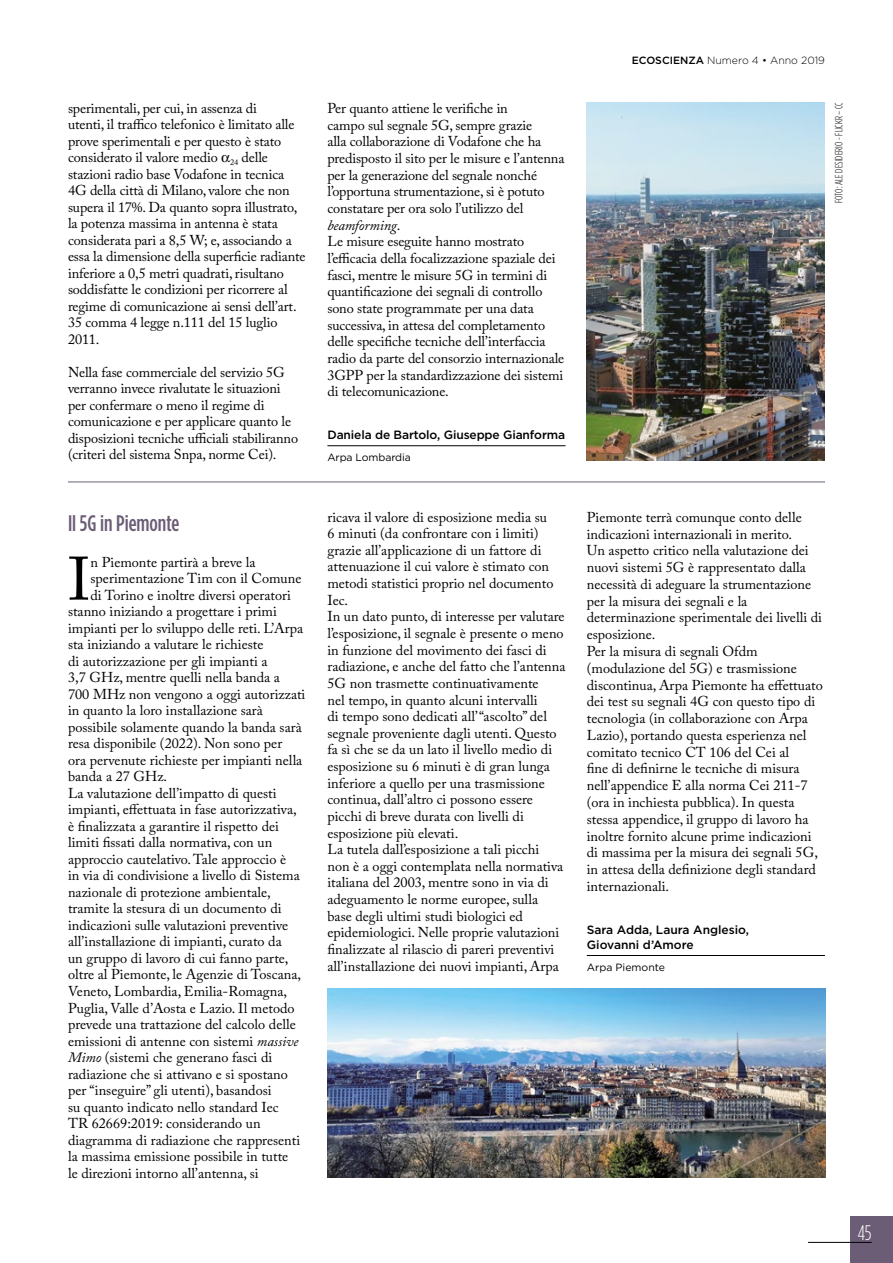
<style>
.page{position:relative;width:893px;height:1263px;background:#fff}
.page>*{position:absolute;margin:0;border:0;box-sizing:border-box;transform-origin:0 0}
.t1{font:60.6px "Adobe Caslon Pro";color:#000}
.t2{font:500 condensed 22.5px "Gotham HTF";color:#6b5d76}
.t3{font:300 condensed 21px "Gotham HTF";color:#fff}
.t4{font:14.25px/16.6px "Adobe Caslon Pro";color:#000}
.t5{font:500 12px/15.3px "Gotham HTF";letter-spacing:-.01em;color:#000}
.t6{font:300 condensed 10.5px "Gotham HTF";color:#000}
.t7{font:300 10.5px "Gotham HTF";color:#000}
.t8{font:10.5px "Gotham HTF";letter-spacing:-.01em;color:#000}
.s1{font-style:italic}
.s2{font-weight:500}
</style>
<div class="page">
<div style="left:850px;top:1216px;width:43px;height:47px;background:#6b5d76"></div>
<hr style="left:808px;top:1242px;width:64px;height:1px;background:#000">
<img style="left:587px;top:102px;width:238px;height:359px">
<hr style="left:587px;top:955px;width:238px;height:1px;background:#000">
<hr style="left:327px;top:445px;width:239px;height:1px;background:#000">
<img style="left:327px;top:989px;width:498px;height:189px">
<hr style="left:68px;top:482px;width:757px;height:1px;background:#6b5d76">
<p class="t4" style="left:68px;top:100px;width:239px">sperimentali, per cui, in assenza di<br>utenti, il traffico telefonico è limitato alle prove sperimentali e per questo è stato considerato il valore medio <sub>24</sub> delle stazioni radio base Vodafone in tecnica 4G della città di Milano, valore che non supera il 17%. Da quanto sopra illustrato, la potenza massima in antenna è stata considerata pari a 8,5 W; e, associando a essa la dimensione della superficie radiante inferiore a 0,5 metri quadrati, risultano soddisfatte le condizioni per ricorrere al regime di comunicazione ai sensi dell’art.<br>35 comma 4 legge n.111 del 15 luglio 2011.</p>
<p class="t4" style="left:68px;top:364px;width:232px">Nella fase commerciale del servizio 5G verranno invece rivalutate le situazioni per confermare o meno il regime di comunicazione e per applicare quanto le disposizioni tecniche ufficiali stabiliranno (criteri del sistema Snpa, norme Cei).</p>
<h2 class="t2" style="left:68px;top:510px;width:113px">Il 5G in Piemonte</h2>
<h1 class="t1" style="left:68px;top:543px;width:24px">I</h1>
<p class="t4" style="left:91px;top:553px;width:166px">n Piemonte partirà a breve la</p>
<p class="t4" style="left:91px;top:570px;width:212px">sperimentazione Tim con il Comune</p>
<p class="t4" style="left:91px;top:586px;width:202px">di Torino e inoltre diversi operatori</p>
<p class="t4" style="left:68px;top:603px;width:210px">stanno iniziando a progettare i primi</p>
<p class="t4" style="left:68px;top:619px;width:237px">impianti per lo sviluppo delle reti. L’Arpa</p>
<p class="t4" style="left:68px;top:636px;width:197px">sta iniziando a valutare le richieste</p>
<p class="t4" style="left:68px;top:652px;width:201px">di autorizzazione per gli impianti a</p>
<p class="t4" style="left:68px;top:669px;width:213px">3,7 GHz, mentre quelli nella banda a</p>
<p class="t4" style="left:68px;top:685px;width:239px">700 MHz non vengono a oggi autorizzati</p>
<p class="t4" style="left:68px;top:702px;width:196px">in quanto la loro installazione sarà</p>
<p class="t4" style="left:68px;top:718px;width:235px">possibile solamente quando la banda sarà</p>
<p class="t4" style="left:68px;top:735px;width:216px">resa disponibile (2022). Non sono per</p>
<p class="t4" style="left:68px;top:751px;width:236px">ora pervenute richieste per impianti nella</p>
<p class="t4" style="left:68px;top:768px;width:101px">banda a 27 GHz.</p>
<p class="t4" style="left:68px;top:784px;width:210px">La valutazione dell’impatto di questi</p>
<p class="t4" style="left:68px;top:801px;width:230px">impianti, effettuata in fase autorizzativa,</p>
<p class="t4" style="left:68px;top:817px;width:212px">è finalizzata a garantire il rispetto dei</p>
<p class="t4" style="left:68px;top:834px;width:206px">limiti fissati dalla normativa, con un</p>
<p class="t4" style="left:68px;top:851px;width:220px">approccio cautelativo. Tale approccio è</p>
<p class="t4" style="left:68px;top:867px;width:233px">in via di condivisione a livello di Sistema</p>
<p class="t4" style="left:68px;top:884px;width:204px">nazionale di protezione ambientale,</p>
<p class="t4" style="left:68px;top:900px;width:215px">tramite la stesura di un documento di</p>
<p class="t4" style="left:68px;top:917px;width:222px">indicazioni sulle valutazioni preventive</p>
<p class="t4" style="left:68px;top:933px;width:215px">all’installazione di impianti, curato da</p>
<p class="t4" style="left:68px;top:950px;width:222px">un gruppo di lavoro di cui fanno parte,</p>
<p class="t4" style="left:68px;top:966px;width:235px">oltre al Piemonte, le Agenzie di Toscana,</p>
<p class="t4" style="left:68px;top:983px;width:221px">Veneto, Lombardia, Emilia-Romagna,</p>
<p class="t4" style="left:68px;top:999px;width:228px">Puglia, Valle d’Aosta e Lazio. Il metodo</p>
<p class="t4" style="left:68px;top:1016px;width:229px">prevede una trattazione del calcolo delle</p>
<p class="t4" style="left:68px;top:1032px;width:232px">emissioni di antenne con sistemi <span class="s1">massive</span></p>
<p class="t4" style="left:68px;top:1049px;width:206px"><span class="s1">Mimo</span> (sistemi che generano fasci di</p>
<p class="t4" style="left:68px;top:1065px;width:221px">radiazione che si attivano e si spostano</p>
<p class="t4" style="left:68px;top:1082px;width:205px">per “inseguire” gli utenti), basandosi</p>
<p class="t4" style="left:68px;top:1098px;width:212px">su quanto indicato nello standard Iec</p>
<p class="t4" style="left:68px;top:1115px;width:194px">TR 62669:2019: considerando un</p>
<p class="t4" style="left:68px;top:1131px;width:234px">diagramma di radiazione che rappresenti</p>
<p class="t4" style="left:68px;top:1148px;width:222px">la massima emissione possibile in tutte</p>
<p class="t4" style="left:68px;top:1164px;width:192px">le direzioni intorno all’antenna, si</p>
<p class="t4" style="left:327px;top:100px;width:238px">Per quanto attiene le verifiche in<br>campo sul segnale 5G, sempre grazie<br>alla collaborazione di Vodafone che ha predisposto il sito per le misure e l’antenna per la generazione del segnale nonché l’opportuna strumentazione, si è potuto constatare per ora solo l’utilizzo del <span class="s1">beamforming</span>.<br>Le misure eseguite hanno mostrato l’efficacia della focalizzazione spaziale dei fasci, mentre le misure 5G in termini di quantificazione dei segnali di controllo sono state programmate per una data successiva, in attesa del completamento delle specifiche tecniche dell’interfaccia radio da parte del consorzio internazionale 3GPP per la standardizzazione dei sistemi di telecomunicazione.</p>
<p class="t5" style="left:327px;top:427px;width:239px">Daniela de Bartolo, Giuseppe Gianforma</p>
<p class="t8" style="left:327px;top:451px;width:85px">Arpa Lombardia</p>
<p class="t7" style="left:632px;top:55px;width:195px"><span class="s2">ECOSCIENZA</span> Numero 4 • Anno 2019</p>
<p class="t6" style="left:833px;top:203px;width:102px;rotate:-90deg">FOTO: ALE DESIDERIO - FLICKR – CC</p>
<p class="t4" style="left:327px;top:508px;width:240px">ricava il valore di esposizione media su<br>6 minuti (da confrontare con i limiti) grazie all’applicazione di un fattore di attenuazione il cui valore è stimato con metodi statistici proprio nel documento Iec.<br>In un dato punto, di interesse per valutare l’esposizione, il segnale è presente o meno in funzione del movimento dei fasci di radiazione, e anche del fatto che l’antenna 5G non trasmette continuativamente<br>nel tempo, in quanto alcuni intervalli<br>di tempo sono dedicati all’“ascolto” del segnale proveniente dagli utenti. Questo fa sì che se da un lato il livello medio di esposizione su 6 minuti è di gran lunga inferiore a quello per una trasmissione continua, dall’altro ci possono essere picchi di breve durata con livelli di esposizione più elevati.<br>La tutela dall’esposizione a tali picchi<br>non è a oggi contemplata nella normativa italiana del 2003, mentre sono in via di adeguamento le norme europee, sulla base degli ultimi studi biologici ed epidemiologici. Nelle proprie valutazioni finalizzate al rilascio di pareri preventivi all’installazione dei nuovi impianti, Arpa</p>
<p class="t4" style="left:587px;top:508px;width:237px">Piemonte terrà comunque conto delle indicazioni internazionali in merito.<br>Un aspetto critico nella valutazione dei nuovi sistemi 5G è rappresentato dalla necessità di adeguare la strumentazione per la misura dei segnali e la determinazione sperimentale dei livelli di esposizione.<br>Per la misura di segnali Ofdm (modulazione del 5G) e trasmissione discontinua, Arpa Piemonte ha effettuato dei test su segnali 4G con questo tipo di tecnologia (in collaborazione con Arpa Lazio), portando questa esperienza nel comitato tecnico CT 106 del Cei al<br>fine di definirne le tecniche di misura nell’appendice E alla norma Cei 211-7 (ora in inchiesta pubblica). In questa stessa appendice, il gruppo di lavoro ha inoltre fornito alcune prime indicazioni di massima per la misura dei segnali 5G, in attesa della definizione degli standard internazionali.</p>
<p class="t5" style="left:587px;top:921px;width:164px">Sara Adda, Laura Anglesio,<br>Giovanni d’Amore</p>
<p class="t8" style="left:587px;top:961px;width:80px">Arpa Piemonte</p>
<h3 class="t3" style="left:858px;top:1221px;width:15px">45</h3>
</div>
